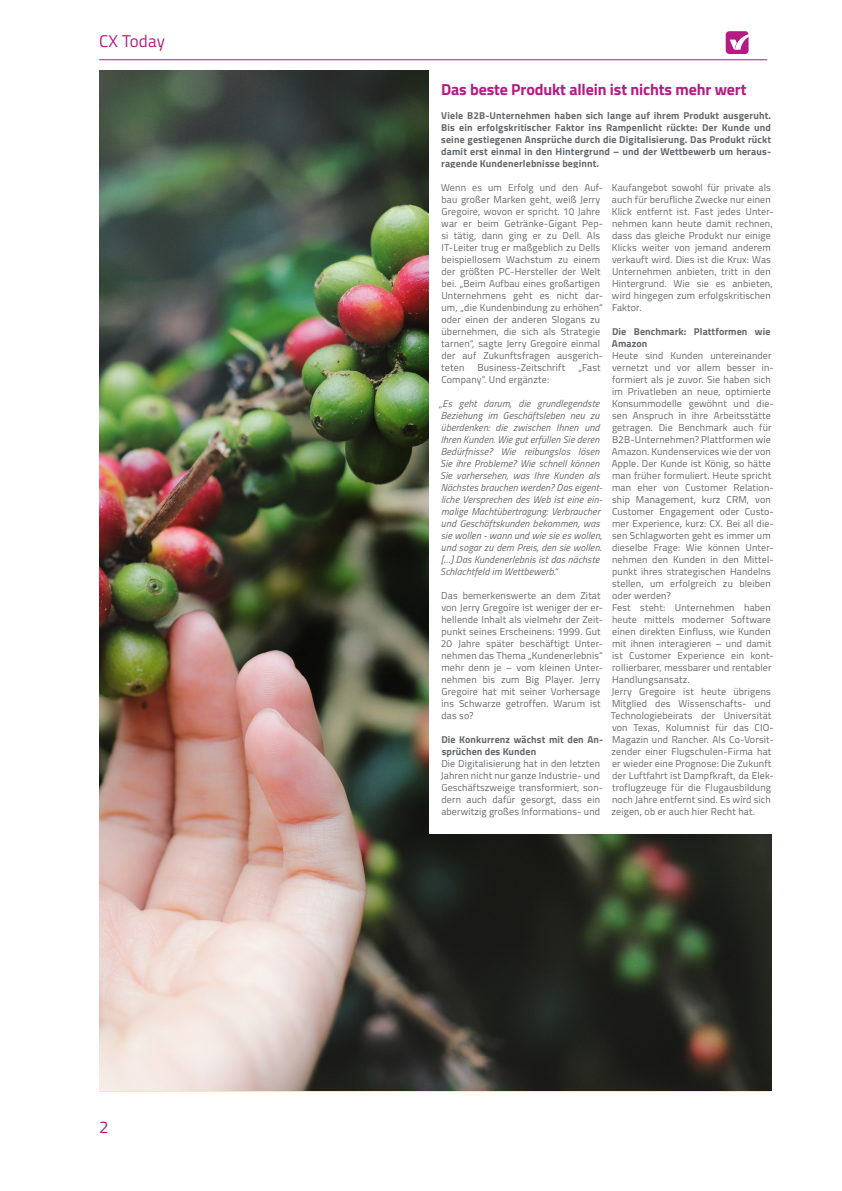
<style>
.page{position:relative;width:842px;height:1191px;background:#fff}
.page>*{position:absolute;margin:0;border:0;box-sizing:border-box;transform-origin:0 0}
.t1{font:17px "Titillium Web";letter-spacing:.01em;color:#b51b82}
.t2{font:700 16px "Titillium Web";letter-spacing:-.01em;color:#b51b82}
.t3{font:10px/12px "Titillium Web";letter-spacing:.015em;color:#66696c}
.t4{font:italic 10px/12px "Titillium Web";letter-spacing:.01em;color:#66696c}
.t5{font:700 10px/12px "Titillium Web";letter-spacing:.01em;color:#66696c}
</style>
<div class="page">
<svg style="left:726px;top:31px;width:22px;height:23px"></svg>
<hr style="left:99px;top:60px;width:668px;height:1px;background:#b51b82">
<img style="left:99px;top:71px;width:672px;height:1019px">
<div style="left:429px;top:65px;width:368px;height:768px;background:#fff"></div>
<h1 class="t1" style="left:99px;top:29px;width:67px">CX Today</h1>
<h1 class="t1" style="left:99px;top:1114px;width:11px">2</h1>
<h2 class="t2" style="left:441px;top:77px;width:307px">Das beste Produkt allein ist nichts mehr wert</h2>
<p class="t5" style="left:441px;top:109px;width:331px;text-align:justify">Viele B2B-Unternehmen haben sich lange auf ihrem Produkt ausgeruht.<br>Bis ein erfolgskritischer Faktor ins Rampenlicht rückte: Der Kunde und seine gestiegenen Ansprüche durch die Digitalisierung. Das Produkt rückt damit erst einmal in den Hintergrund – und der Wettbewerb um heraus&shy;ragende Kundenerlebnisse beginnt.</p>
<p class="t3" style="left:441px;top:181px;width:164px">Wenn es um Erfolg und den Auf&shy;bau großer Marken geht, weiß Jerry<br>Gregoire, wovon er spricht. 10 Jahre war er beim Getränke-Gigant Pep&shy;si tätig, dann ging er zu Dell. Als<br>IT-Leiter trug er maßgeblich zu Dells beispiellosem Wachstum zu einem der größten PC-Hersteller der Welt bei. „Beim Aufbau eines großartigen<br>Unternehmens geht es nicht dar&shy;um, „die Kundenbindung zu erhöhen“ oder einen der anderen Slogans zu übernehmen, die sich als Strategie tarnen“, sagte Jerry Gregoire einmal der auf Zukunftsfragen ausgerich&shy;teten</p>
<p class="t3" style="left:612px;top:181px;width:163px">Kaufangebot sowohl für private als auch für berufliche Zwecke nur einen Klick entfernt ist. Fast jedes Unter&shy;nehmen kann heute damit rechnen, dass das gleiche Produkt nur einige Klicks weiter von jemand anderem verkauft wird. Dies ist die Krux: Was Unternehmen anbieten, tritt in den Hintergrund. Wie sie es anbieten, wird hingegen zum erfolgskritischen Faktor.</p>
<p class="t5" style="left:612px;top:325px;width:160px">Die Benchmark: Plattformen wie<br>Amazon</p>
<p class="t3" style="left:611px;top:349px;width:164px">Heute sind Kunden untereinander vernetzt und vor allem besser in&shy;formiert als je zuvor. Sie haben sich im Privatleben an neue, optimierte Konsummodelle gewöhnt und die&shy;sen Anspruch in ihre Arbeitsstätte getragen. Die Benchmark auch für B2B-Unternehmen? Plattformen wie Amazon. Kundenservices wie der von Apple. Der Kunde ist König, so hätte man früher formuliert. Heute spricht man eher von Customer Relation&shy;ship Management, kurz CRM, von Customer Engagement oder Custo&shy;mer Experience, kurz: CX. Bei all die&shy;sen Schlagworten geht es immer um dieselbe Frage: Wie können Unter&shy;nehmen den Kunden in den Mittel&shy;punkt ihres strategischen Handelns stellen, um erfolgreich zu bleiben oder werden?<br>Fest steht: Unternehmen haben heute mittels moderner Software einen direkten Einfluss, wie Kunden mit ihnen interagieren – und damit ist Customer Experience ein kont&shy;rollierbarer, messbarer und rentabler Handlungsansatz.<br>Jerry Gregoire ist heute übrigens Mitglied des Wissenschafts- und Technologiebeirats der Universität von Texas, Kolumnist für das CIO-Magazin und Rancher. Als Co-Vorsit&shy;zender einer Flugschulen-Firma hat er wieder eine Prognose: Die Zukunft der Luftfahrt ist Dampfkraft, da Elek&shy;troflugzeuge für die Flugausbildung noch Jahre entfernt sind. Es wird sich zeigen, ob er auch hier Recht hat.</p>
<p class="t3" style="left:477px;top:361px;width:89px">Business-Zeitschrift</p>
<p class="t3" style="left:578px;top:361px;width:24px">„Fast</p>
<p class="t3" style="left:441px;top:373px;width:109px">Company“. Und ergänzte:</p>
<p class="t4" style="left:439px;top:397px;width:165px">„Es geht darum, die grundlegendste Beziehung im Geschäftsleben neu zu überdenken: die zwischen Ihnen und Ihren Kunden. Wie gut erfüllen Sie deren Bedürfnisse? Wie reibungslos lösen Sie ihre Probleme? Wie schnell können Sie vorhersehen, was Ihre Kunden als Nächstes brauchen werden? Das eigent&shy;liche Versprechen des Web ist eine ein&shy;malige Machtübertragung: Verbraucher und Geschäftskunden bekommen, was sie wollen - wann und wie sie es wollen, und sogar zu dem Preis, den sie wollen. […] Das Kundenerlebnis ist das nächste Schlachtfeld im Wettbewerb.“</p>
<p class="t3" style="left:441px;top:589px;width:164px">Das bemerkenswerte an dem Zitat von Jerry Gregoire ist weniger der er&shy;hellende Inhalt als vielmehr der Zeit&shy;punkt seines Erscheinens: 1999. Gut<br>20 Jahre später beschäftigt Unter&shy;nehmen das Thema „Kundenerlebnis“ mehr denn je – vom kleinen Unter&shy;nehmen bis zum Big Player. Jerry<br>Gregoire hat mit seiner Vorhersage ins Schwarze getroffen. Warum ist das so?</p>
<p class="t5" style="left:441px;top:733px;width:163px">Die Konkurrenz wächst mit den An&shy;sprüchen des Kunden</p>
<p class="t3" style="left:441px;top:757px;width:164px">Die Digitalisierung hat in den letzten Jahren nicht nur ganze Industrie- und Geschäftszweige transformiert, son&shy;dern auch dafür gesorgt, dass ein aberwitzig großes Informations- und</p>
</div>
